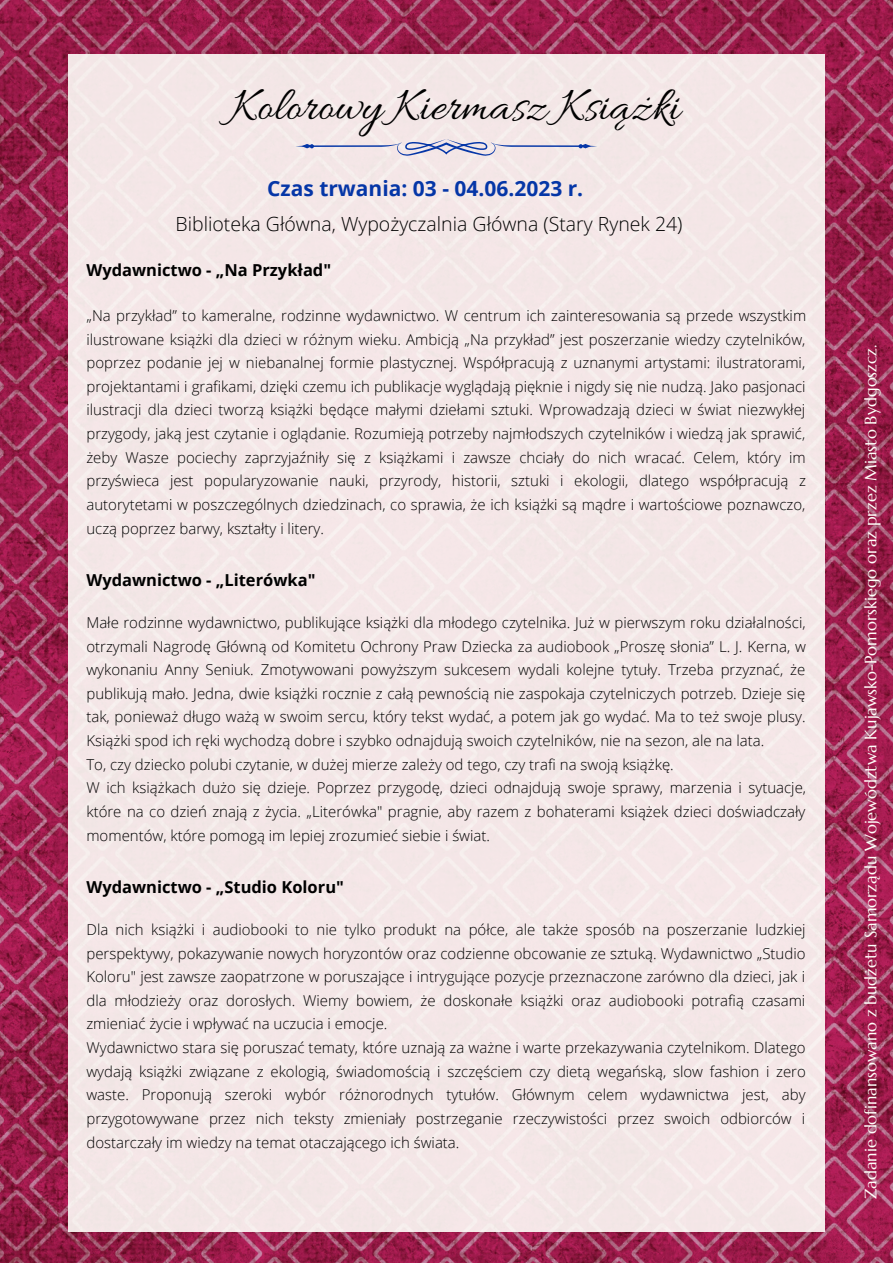
<style>
.page{position:relative;width:893px;height:1264px;background:#fff}
.page>*{position:absolute;margin:0;border:0;box-sizing:border-box;transform-origin:0 0}
.t1{font:48.45px "Allura";color:#000}
.t2{font:700 21px "Open Sans";color:#0536a7}
.t3{font:300 19.5px "Open Sans";color:#000}
.t4{font:16.5px "Marcellus";color:#fffffa}
.t5{font:700 16.5px "Open Sans";color:#000}
.t6{font:300 15px/23.5px "Open Sans";color:#000;text-align:justify}
</style>
<div class="page">
<img style="left:0;top:0;width:892px;height:1262px">
<div style="left:68px;top:54px;width:756px;height:1177px;background:#f4e6e7"></div>
<svg style="left:296px;top:139px;width:301px;height:17px"></svg>
<p class="t1" style="left:230px;top:79px;width:451px">Kolorowy Kiermasz Książki</p>
<p class="t2" style="left:267px;top:173px;width:317px">Czas trwania: 03 - 04.06.2023 r.</p>
<p class="t3" style="left:175px;top:211px;width:508px">Biblioteka Główna, Wypożyczalnia Główna (Stary Rynek 24)</p>
<p class="t5" style="left:86px;top:258px;width:246px">Wydawnictwo - „Na Przykład"</p>
<p class="t6" style="left:86px;top:303px;width:721px">„Na przykład” to kameralne, rodzinne wydawnictwo. W centrum ich zainteresowania są przede wszystkim ilustrowane książki dla dzieci w różnym wieku. Ambicją „Na przykład” jest poszerzanie wiedzy czytelników, poprzez podanie jej w niebanalnej formie plastycznej. Współpracują z uznanymi artystami: ilustratorami, projektantami i grafikami, dzięki czemu ich publikacje wyglądają pięknie i nigdy się nie nudzą. Jako pasjonaci ilustracji dla dzieci tworzą książki będące małymi dziełami sztuki. Wprowadzają dzieci w świat niezwykłej przygody, jaką jest czytanie i oglądanie. Rozumieją potrzeby najmłodszych czytelników i wiedzą jak sprawić, żeby Wasze pociechy zaprzyjaźniły się z książkami i zawsze chciały do nich wracać. Celem, który im przyświeca jest popularyzowanie nauki, przyrody, historii, sztuki i ekologii, dlatego współpracują z autorytetami w poszczególnych dziedzinach, co sprawia, że ich książki są mądre i wartościowe poznawczo, uczą poprzez barwy, kształty i litery.</p>
<p class="t5" style="left:86px;top:568px;width:230px">Wydawnictwo - „Literówka"</p>
<p class="t6" style="left:86px;top:610px;width:721px">Małe rodzinne wydawnictwo, publikujące książki dla młodego czytelnika. Już w pierwszym roku działalności, otrzymali Nagrodę Główną od Komitetu Ochrony Praw Dziecka za audiobook „Proszę słonia” L. J. Kerna, w wykonaniu Anny Seniuk. Zmotywowani powyższym sukcesem wydali kolejne tytuły. Trzeba przyznać, że publikują mało. Jedna, dwie książki rocznie z całą pewnością nie zaspokaja czytelniczych potrzeb. Dzieje się tak, ponieważ długo ważą w swoim sercu, który tekst wydać, a potem jak go wydać. Ma to też swoje plusy.<br>Książki spod ich ręki wychodzą dobre i szybko odnajdują swoich czytelników, nie na sezon, ale na lata.</p>
<p class="t6" style="left:86px;top:752px;width:589px">To, czy dziecko polubi czytanie, w dużej mierze zależy od tego, czy trafi na swoją książkę.</p>
<p class="t6" style="left:86px;top:775px;width:721px">W ich książkach dużo się dzieje. Poprzez przygodę, dzieci odnajdują swoje sprawy, marzenia i sytuacje, które na co dzień znają z życia. „Literówka" pragnie, aby razem z bohaterami książek dzieci doświadczały momentów, które pomogą im lepiej zrozumieć siebie i świat.</p>
<p class="t5" style="left:86px;top:875px;width:259px">Wydawnictwo - „Studio Koloru"</p>
<p class="t6" style="left:86px;top:917px;width:720px">Dla nich książki i audiobooki to nie tylko produkt na półce, ale także sposób na poszerzanie ludzkiej perspektywy, pokazywanie nowych horyzontów oraz codzienne obcowanie ze sztuką. Wydawnictwo „Studio Koloru" jest zawsze zaopatrzone w poruszające i intrygujące pozycje przeznaczone zarówno dla dzieci, jak i dla młodzieży oraz dorosłych. Wiemy bowiem, że doskonałe książki oraz audiobooki potrafią czasami zmieniać życie i wpływać na uczucia i emocje.</p>
<p class="t6" style="left:86px;top:1035px;width:721px">Wydawnictwo stara się poruszać tematy, które uznają za ważne i warte przekazywania czytelnikom. Dlatego wydają książki związane z ekologią, świadomością i szczęściem czy dietą wegańską, slow fashion i zero waste. Proponują szeroki wybór różnorodnych tytułów. Głównym celem wydawnictwa jest, aby przygotowywane przez nich teksty zmieniały postrzeganie rzeczywistości przez swoich odbiorców i dostarczały im wiedzy na temat otaczającego ich świata.</p>
<p class="t4" style="left:860px;top:1199px;width:856px;rotate:-90deg">Zadanie dofinansowano z budżetu Samorządu Województwa Kujawsko-Pomorskiego oraz przez Miasto Bydgoszcz.</p>
</div>
